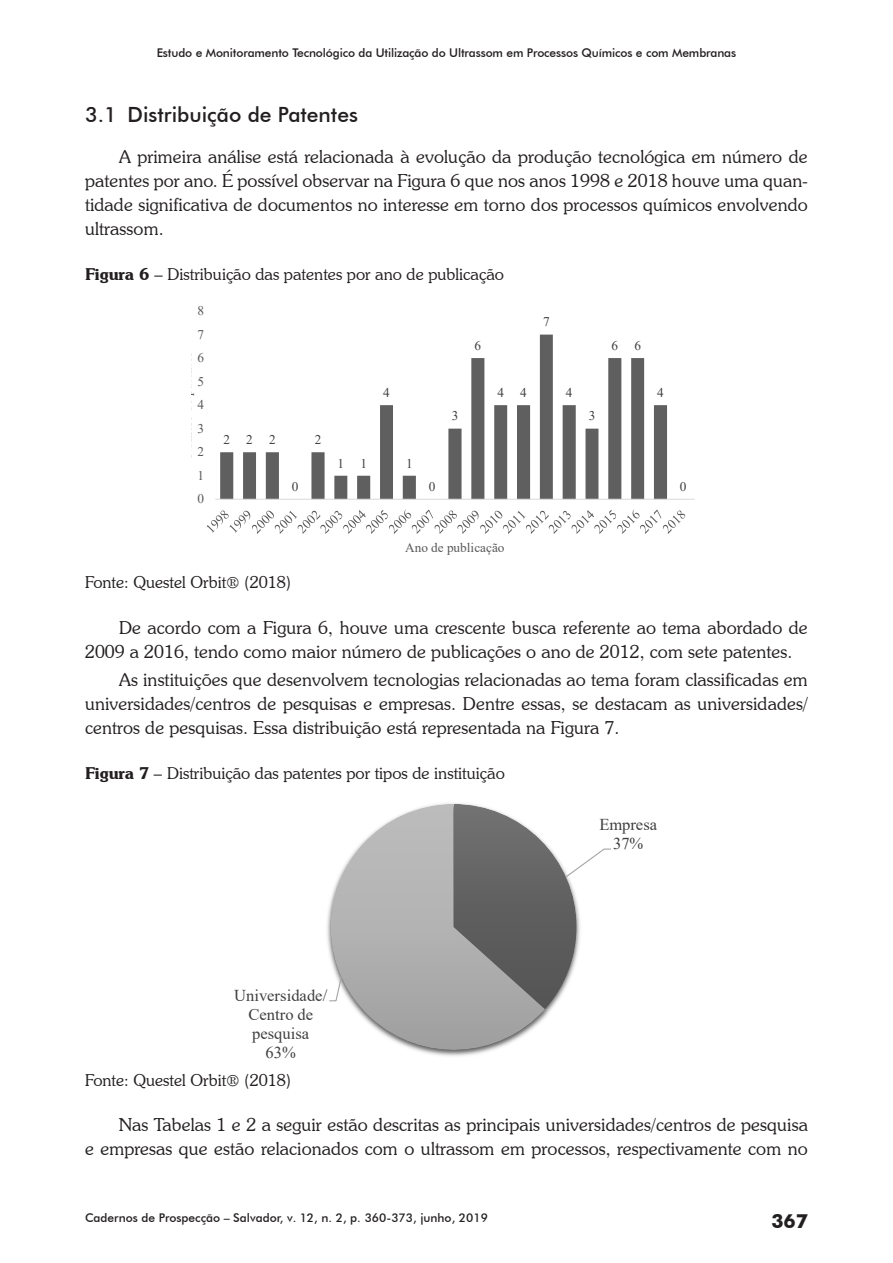
<style>
.page{position:relative;width:893px;height:1263px;background:#fff}
.page>*{position:absolute;margin:0;border:0;box-sizing:border-box;transform-origin:0 0}
.t1{font:500 21px "Futura BT";color:#231f20}
.t2{font:700 19.5px "Futura BT";color:#231f20}
.t3{font:300 18px/24px "Souvenir IT Cby BT";letter-spacing:.005em;color:#231f20;text-align:justify}
.t4{font:300 16.5px "Souvenir IT Cby BT";color:#231f20}
.t5{font:16.5px/18.9px "Times New Roman";color:#404040;text-align:center}
.t6{font:13.2px "Times New Roman";color:#595959}
.t7{font:13.2px "Times New Roman";color:#404040}
.t8{font:500 12px "Futura BT";letter-spacing:-.01em;color:#231f20}
.s1{font-weight:600}
</style>
<div class="page">
<svg style="left:220px;top:335px;width:447px;height:164px"></svg>
<hr style="left:215px;top:499px;width:480px;height:1px;background:#d9d9d9">
<svg style="left:207px;top:509px;width:478px;height:25px"></svg>
<svg style="left:327px;top:804px;width:218px;height:252px;fill:#b5b5b5"></svg>
<svg style="left:454px;top:804px;width:157px;height:205px"></svg>
<svg style="left:328px;top:976px;width:15px;height:26px"></svg>
<p class="t8" style="left:157px;top:48px;width:581px">Estudo e Monitoramento Tecnológico da Utilização do Ultrassom em Processos Químicos e com Membranas</p>
<p class="t1" style="left:85px;top:106px;width:274px">3.1 Distribuição de Patentes</p>
<p class="t3" style="left:85px;top:147px;width:724px;text-indent:34px">A primeira análise está relacionada à evolução da produção tecnológica em número de patentes por ano. É possível observar na Figura 6 que nos anos 1998 e 2018 houve uma quan&shy;tidade significativa de documentos no interesse em torno dos processos químicos envolvendo ultrassom.</p>
<p class="t4" style="left:85px;top:268px;width:420px"><span class="s1">Figura 6</span> – Distribuição das patentes por ano de publicação</p>
<p class="t6" style="left:197px;top:306px;width:8px">8</p>
<p class="t6" style="left:197px;top:329px;width:8px">7</p>
<p class="t6" style="left:197px;top:353px;width:8px">6</p>
<p class="t6" style="left:197px;top:377px;width:8px">5</p>
<p class="t6" style="left:197px;top:400px;width:8px">4</p>
<p class="t6" style="left:197px;top:424px;width:8px">3</p>
<p class="t6" style="left:197px;top:447px;width:8px">2</p>
<p class="t6" style="left:197px;top:471px;width:8px">1</p>
<p class="t6" style="left:197px;top:494px;width:8px">0</p>
<p class="t7" style="left:223px;top:435px;width:54px">222</p>
<p class="t7" style="left:292px;top:482px;width:8px">0</p>
<p class="t7" style="left:315px;top:435px;width:8px">2</p>
<p class="t7" style="left:383px;top:388px;width:8px">4</p>
<p class="t7" style="left:338px;top:458px;width:31px">1 1</p>
<p class="t7" style="left:406px;top:458px;width:8px">1</p>
<p class="t7" style="left:452px;top:411px;width:8px">3</p>
<p class="t7" style="left:474px;top:341px;width:8px">6</p>
<p class="t7" style="left:497px;top:388px;width:31px">4 4</p>
<p class="t7" style="left:543px;top:317px;width:8px">7</p>
<p class="t7" style="left:566px;top:388px;width:8px">4</p>
<p class="t7" style="left:589px;top:411px;width:8px">3</p>
<p class="t7" style="left:611px;top:341px;width:31px">6 6</p>
<p class="t7" style="left:657px;top:388px;width:8px">4</p>
<p class="t7" style="left:429px;top:482px;width:8px">0</p>
<p class="t7" style="left:680px;top:482px;width:8px">0</p>
<p class="t6" style="left:405px;top:543px;width:101px">Ano de publicação</p>
<p class="t4" style="left:85px;top:576px;width:208px">Fonte: Questel Orbit® (2018)</p>
<p class="t3" style="left:85px;top:617px;width:724px;text-indent:34px">De acordo com a Figura 6, houve uma crescente busca referente ao tema abordado de<br>2009 a 2016, tendo como maior número de publicações o ano de 2012, com sete patentes.</p>
<p class="t3" style="left:85px;top:669px;width:724px;text-indent:34px">As instituições que desenvolvem tecnologias relacionadas ao tema foram classificadas em universidades/centros de pesquisas e empresas. Dentre essas, se destacam as universidades/ centros de pesquisas. Essa distribuição está representada na Figura 7.</p>
<p class="t4" style="left:85px;top:766px;width:421px"><span class="s1">Figura 7</span> – Distribuição das patentes por tipos de instituição</p>
<p class="t5" style="left:599px;top:817px;width:59px">Empresa<br>37%</p>
<p class="t5" style="left:234px;top:987px;width:94px">Universidade/<br>Centro de pesquisa<br>63%</p>
<p class="t4" style="left:85px;top:1074px;width:208px">Fonte: Questel Orbit® (2018)</p>
<p class="t3" style="left:85px;top:1115px;width:724px;text-align:right">Nas Tabelas 1 e 2 a seguir estão descritas as principais universidades/centros de pesquisa<br>e empresas que estão relacionados com o ultrassom em processos, respectivamente com no</p>
<p class="t8" style="left:85px;top:1212px;width:404px">Cadernos de Prospecção – Salvador, v. 12, n. 2, p. 360-373, junho, 2019</p>
<p class="t2" style="left:771px;top:1213px;width:38px">367</p>
</div>
